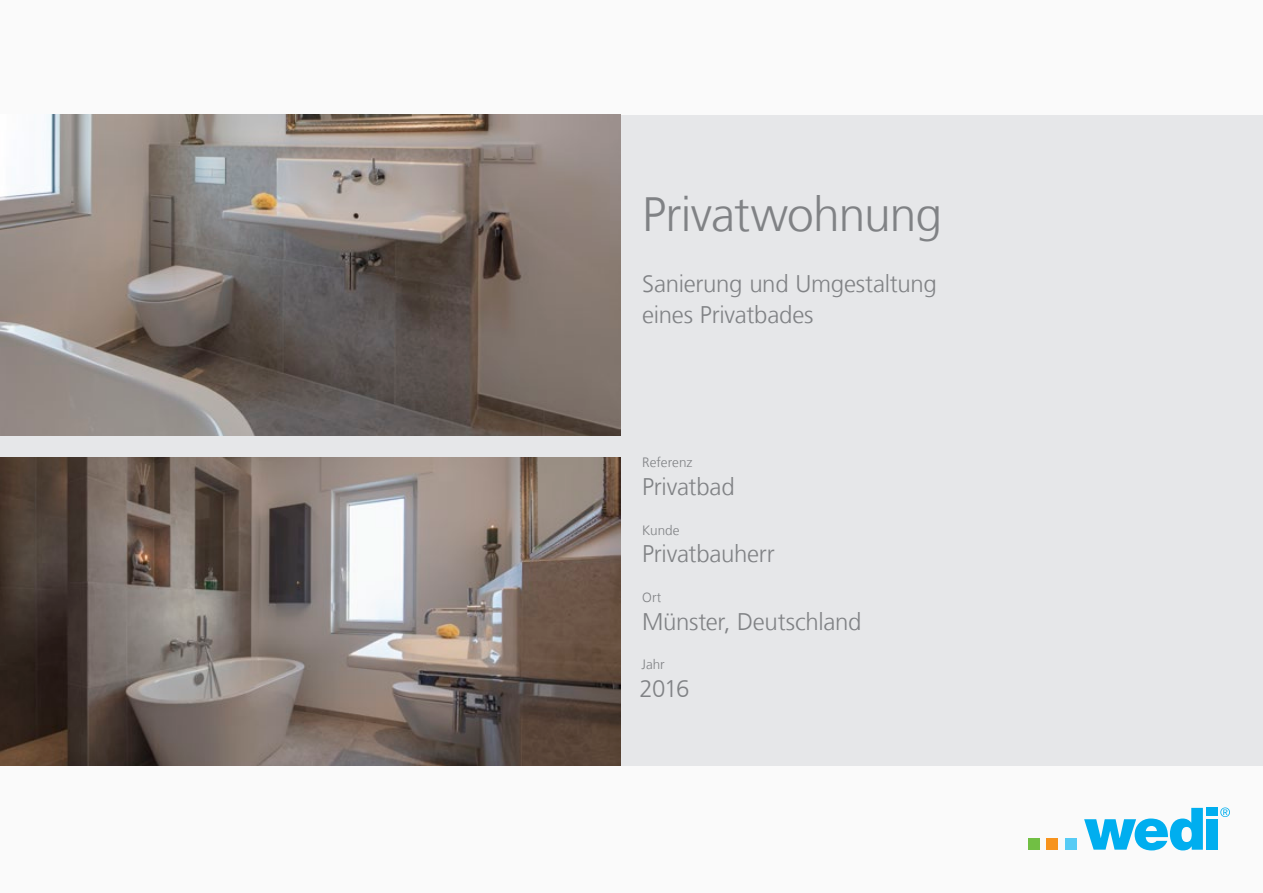
<style>
.page{position:relative;width:1263px;height:893px;background:#fafafa}
.page>*{position:absolute;margin:0;border:0;box-sizing:border-box;transform-origin:0 0}
.t1{font:300 48px "Frutiger LT";letter-spacing:-.02em;color:#808285}
.t2{font:300 24px/30.8px "Frutiger LT";letter-spacing:-.01em;color:#808285}
.t3{font:300 13.5px "Frutiger LT";color:#808285}
</style>
<div class="page">
<div style="left:1029px;top:838px;width:11px;height:12px;background:#71bf44"></div>
<div style="left:1047px;top:838px;width:11px;height:12px;background:#f7931d"></div>
<div style="left:1065px;top:838px;width:11px;height:12px;background:#56cbf5"></div>
<svg style="left:1084px;top:808px;width:119px;height:42px"></svg>
<div style="left:1206px;top:808px;width:11px;height:8px;background:#00aeef"></div>
<div style="left:1206px;top:819px;width:11px;height:31px;background:#00aeef"></div>
<svg style="left:1220px;top:807px;width:10px;height:10px"></svg>
<div style="left:0;top:115px;width:1263px;height:650px;background:#e6e7e9"></div>
<img style="left:0;top:457px;width:621px;height:308px">
<img style="left:0;top:115px;width:621px;height:321px">
<h1 class="t1" style="left:642px;top:187px;width:302px">Privatwohnung</h1>
<p class="t2" style="left:642px;top:269px;width:296px">Sanierung und Umgestaltung eines Privatbades</p>
<p class="t3" style="left:642px;top:455px;width:52px">Referenz</p>
<p class="t2" style="left:642px;top:472px;width:94px">Privatbad</p>
<p class="t3" style="left:642px;top:522px;width:39px">Kunde</p>
<p class="t2" style="left:642px;top:539px;width:134px">Privatbauherr</p>
<p class="t3" style="left:642px;top:590px;width:21px">Ort</p>
<p class="t2" style="left:642px;top:606px;width:221px">Münster, Deutschland</p>
<p class="t3" style="left:641px;top:657px;width:25px">Jahr</p>
<p class="t2" style="left:639px;top:673px;width:51px">2016</p>
</div>
